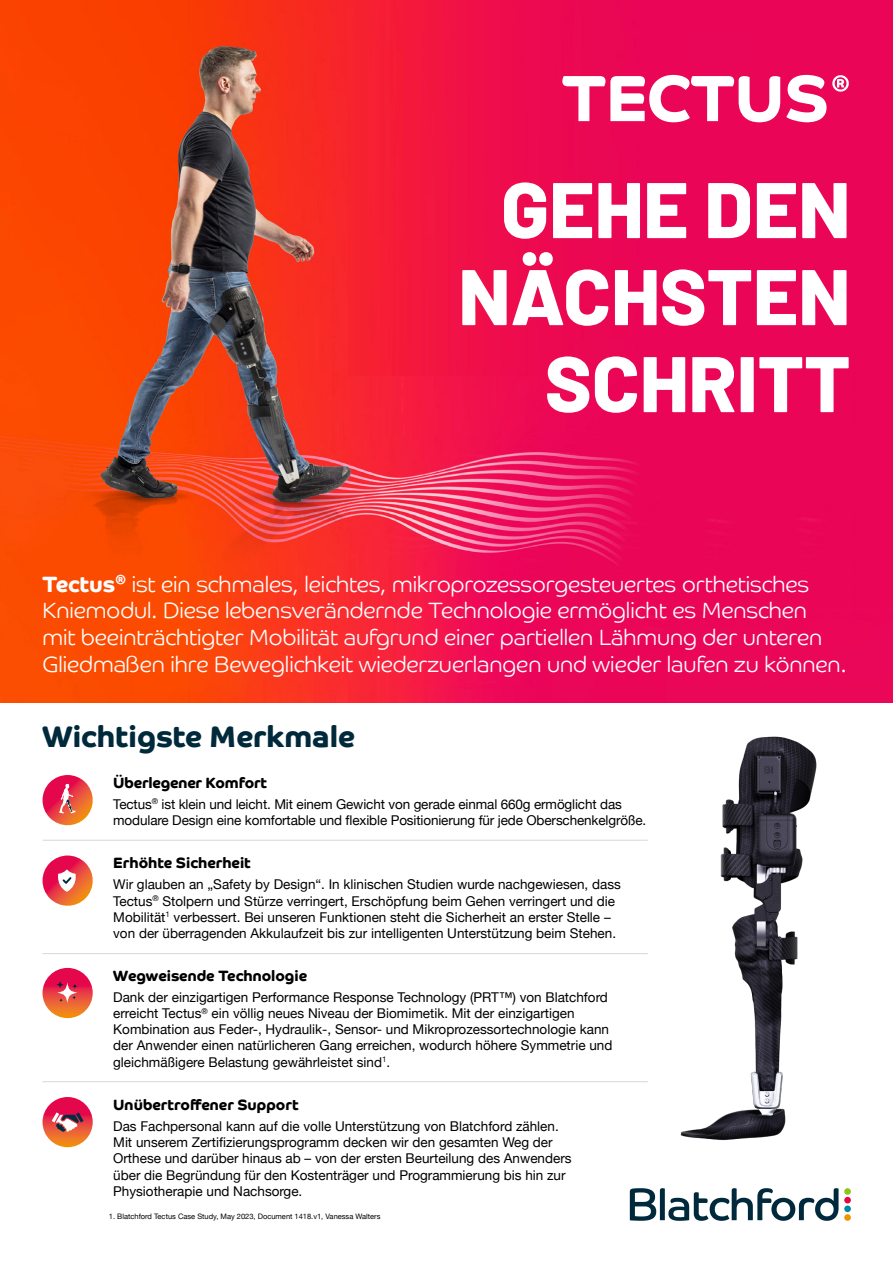
<style>
.page{position:relative;width:893px;height:1263px;background:#fff}
.page>*{position:absolute;margin:0;border:0;box-sizing:border-box;transform-origin:0 0}
.t1{font:800 78.6px/87px "Barlow";color:#fff;text-align:right}
.t2{font:700 65.7px "Co Headline";color:#fff}
.t3{font:700 30px "Co Headline";color:#002a3b}
.t4{font:300 22.2px/26.7px "Co Headline";color:#fff}
.t5{font:700 15px "Co Headline";color:#000}
.t6{font:13.5px/16.2px "Helvetica Neue";color:#000}
.t7{font:7.5px "Helvetica Neue";color:#000}
.s1{font-weight:700}
</style>
<div class="page">
<img style="left:0;top:0;width:893px;height:702px">
<svg style="left:832px;top:75px;width:17px;height:17px"></svg>
<svg style="left:630px;top:1188px;width:208px;height:33px"></svg>
<div style="left:844px;top:1188px;width:7px;height:7px;background:#8ec618;border-radius:50%"></div>
<div style="left:844px;top:1197px;width:7px;height:6px;background:#e90445;border-radius:50%"></div>
<div style="left:844px;top:1205px;width:7px;height:7px;background:#0089a2;border-radius:50%"></div>
<div style="left:844px;top:1214px;width:7px;height:7px;background:#f09500;border-radius:50%"></div>
<img style="left:680px;top:736px;width:137px;height:405px">
<svg style="left:42px;top:855px;width:51px;height:51px"></svg>
<svg style="left:43px;top:968px;width:50px;height:50px;background:#e9413f"></svg>
<svg style="left:57px;top:982px;width:21px;height:21px"></svg>
<svg style="left:72px;top:983px;width:6px;height:6px"></svg>
<svg style="left:72px;top:995px;width:4px;height:4px"></svg>
<svg style="left:59px;top:998px;width:4px;height:4px"></svg>
<svg style="left:56px;top:981px;width:8px;height:8px"></svg>
<svg style="left:42px;top:775px;width:51px;height:51px"></svg>
<svg style="left:43px;top:1097px;width:50px;height:50px"></svg>
<svg style="left:52px;top:1112px;width:32px;height:20px"></svg>
<hr style="left:43px;top:840px;width:605px;height:1px;background:#d5d7d9">
<hr style="left:43px;top:953px;width:605px;height:1px;background:#d5d7d9">
<hr style="left:43px;top:1081px;width:605px;height:1px;background:#d5d7d9">
<h2 class="t2" style="left:562px;top:60px;width:269px">TECTUS</h2>
<h1 class="t1" style="left:458px;top:160px;width:393px">GEHE DEN<br>NÄCHSTEN<br>SCHRITT</h1>
<p class="t4" style="left:43px;top:571px;width:805px"><span class="s1">Tectus</span><sup>®</sup> ist ein schmales, leichtes, mikroprozessorgesteuertes orthetisches Kniemodul. Diese lebensverändernde Technologie ermöglicht es Menschen<br>mit beeinträchtigter Mobilität aufgrund einer partiellen Lähmung der unteren Gliedmaßen ihre Beweglichkeit wiederzuerlangen und wieder laufen zu können.</p>
<h3 class="t3" style="left:43px;top:719px;width:314px">Wichtigste Merkmale</h3>
<p class="t5" style="left:113px;top:774px;width:155px">Überlegener Komfort</p>
<p class="t6" style="left:113px;top:797px;width:534px">Tectus<sup>®</sup> ist klein und leicht. Mit einem Gewicht von gerade einmal 660g ermöglicht das modulare Design eine komfortable und flexible Positionierung für jede Oberschenkelgröße.</p>
<p class="t5" style="left:113px;top:854px;width:139px">Erhöhte Sicherheit</p>
<p class="t6" style="left:113px;top:877px;width:509px">Wir glauben an „Safety by Design“. In klinischen Studien wurde nachgewiesen, dass Tectus<sup>®</sup> Stolpern und Stürze verringert, Erschöpfung beim Gehen verringert und die Mobilität<sup>1</sup> verbessert. Bei unseren Funktionen steht die Sicherheit an erster Stelle – von der überragenden Akkulaufzeit bis zur intelligenten Unterstützung beim Stehen.</p>
<p class="t5" style="left:113px;top:967px;width:195px">Wegweisende Technologie</p>
<p class="t6" style="left:113px;top:990px;width:501px">Dank der einzigartigen Performance Response Technology (PRT™) von Blatchford erreicht Tectus<sup>®</sup> ein völlig neues Niveau der Biomimetik. Mit der einzigartigen Kombination aus Feder-, Hydraulik-, Sensor- und Mikroprozessortechnologie kann der Anwender einen natürlicheren Gang erreichen, wodurch höhere Symmetrie und gleichmäßigere Belastung gewährleistet sind<sup>1</sup>.</p>
<p class="t5" style="left:113px;top:1096px;width:187px">Unübertroffener Support</p>
<p class="t6" style="left:113px;top:1119px;width:460px">Das Fachpersonal kann auf die volle Unterstützung von Blatchford zählen.<br>Mit unserem Zertifizierungsprogramm decken wir den gesamten Weg der Orthese und darüber hinaus ab – von der ersten Beurteilung des Anwenders über die Begründung für den Kostenträger und Programmierung bis hin zur Physiotherapie und Nachsorge.</p>
<p class="t7" style="left:109px;top:1210px;width:273px">1. Blatchford Tectus Case Study, May 2023, Document 1418.v1, Vanessa Walters</p>
</div>
